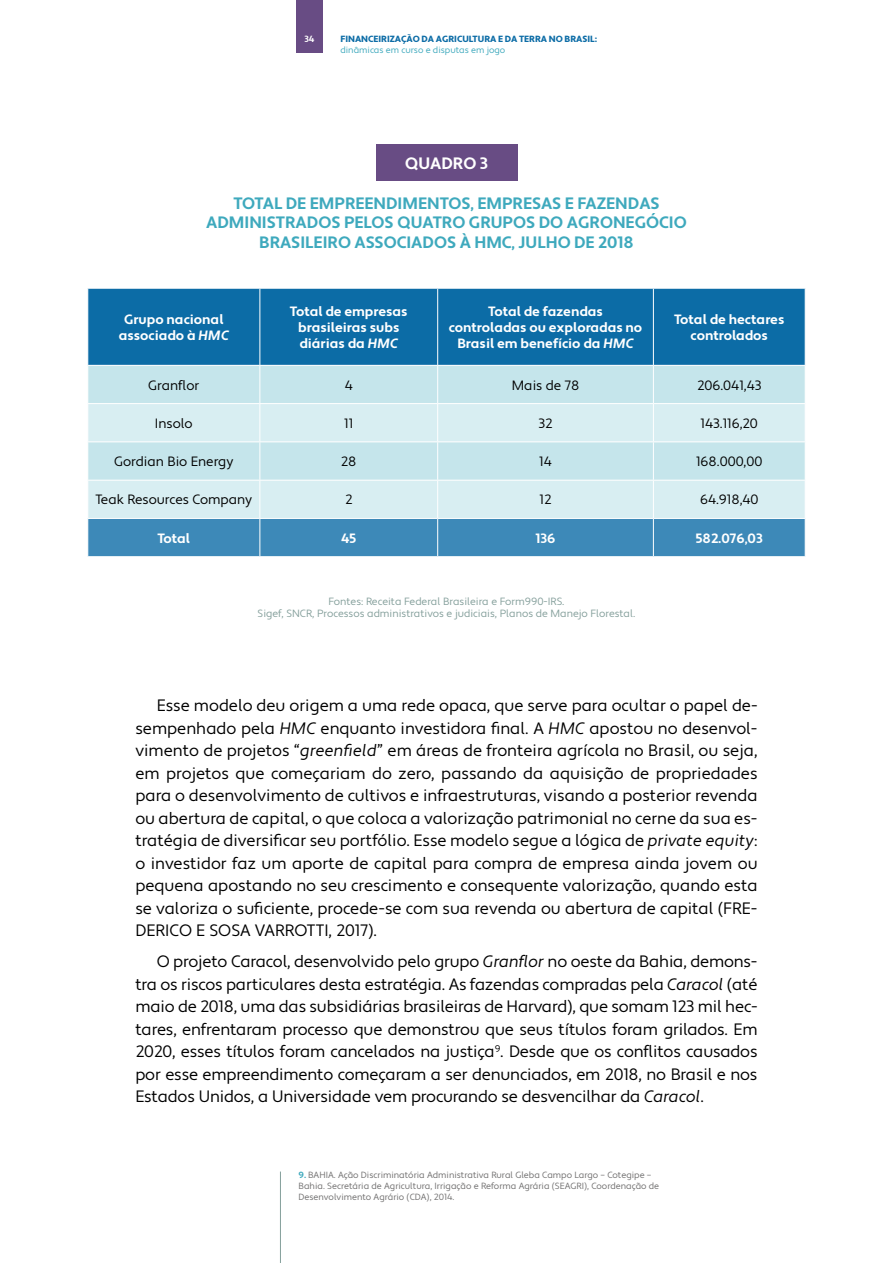
<style>
.page{position:relative;width:893px;height:1263px;background:#fff}
.page>*{position:absolute;margin:0;border:0;box-sizing:border-box;transform-origin:0 0}
.t1{font:16.5px/22.5px "Apertura";letter-spacing:-.01em;color:#000;text-align:justify}
.t2{font:700 16.5px/19.5px "Apertura";color:#3ea9bd;text-align:center}
.t3{font:700 16.5px "Apertura";color:#fff}
.t4{font:700 13.5px/16.2px "Apertura";color:#fff;text-align:center}
.t5{font:13.5px "Apertura";color:#000}
.t6{font:10.5px/12px "Apertura";color:#849f9b;text-align:center}
.t7{font:9px/10.8px "Apertura";color:#706f6f}
.t8{font:900 9px "Apertura";color:#0c6ca6}
.t9{font:9px "Apertura";color:#3ea9bd}
.t10{font:700 9px "Apertura";color:#fff}
.s1{font-family:"Apertura Bold Obliq";font-weight:400}
.s2{font-family:"Apertura Obliq"}
.s3{font-weight:700;color:#3ea9bd}
</style>
<div class="page">
<div style="left:296px;top:0;width:27px;height:53px;background:#684c84"></div>
<div style="left:88px;top:289px;width:717px;height:76px;background:#0c6ca6"></div>
<div style="left:88px;top:366px;width:717px;height:37px;background:#c5e5eb"></div>
<svg style="left:88px;top:404px;width:717px;height:114px;background:#d2ebef"></svg>
<div style="left:88px;top:519px;width:717px;height:37px;background:#3d89b8"></div>
<hr style="left:259px;top:289px;width:1px;height:76px;background:#fff">
<hr style="left:437px;top:289px;width:1px;height:76px;background:#fff">
<hr style="left:653px;top:289px;width:1px;height:76px;background:#fff">
<hr style="left:259px;top:366px;width:1px;height:37px;background:#fff">
<hr style="left:437px;top:366px;width:1px;height:37px;background:#fff">
<hr style="left:653px;top:366px;width:1px;height:37px;background:#fff">
<hr style="left:259px;top:404px;width:1px;height:37px;background:#fff">
<hr style="left:437px;top:404px;width:1px;height:37px;background:#fff">
<hr style="left:653px;top:404px;width:1px;height:37px;background:#fff">
<hr style="left:87px;top:441px;width:173px;height:1px;background:#fff">
<hr style="left:260px;top:441px;width:178px;height:1px;background:#fff">
<hr style="left:259px;top:442px;width:1px;height:38px;background:#fff">
<hr style="left:438px;top:441px;width:215px;height:1px;background:#fff">
<hr style="left:437px;top:442px;width:1px;height:38px;background:#fff">
<hr style="left:653px;top:441px;width:153px;height:1px;background:#fff">
<hr style="left:653px;top:442px;width:1px;height:38px;background:#fff">
<hr style="left:87px;top:480px;width:173px;height:1px;background:#fff">
<hr style="left:260px;top:480px;width:178px;height:1px;background:#fff">
<hr style="left:259px;top:480px;width:1px;height:38px;background:#fff">
<hr style="left:438px;top:480px;width:215px;height:1px;background:#fff">
<hr style="left:437px;top:480px;width:1px;height:38px;background:#fff">
<hr style="left:653px;top:480px;width:153px;height:1px;background:#fff">
<hr style="left:653px;top:480px;width:1px;height:38px;background:#fff">
<hr style="left:259px;top:519px;width:1px;height:37px;background:#fff">
<hr style="left:437px;top:519px;width:1px;height:37px;background:#fff">
<hr style="left:653px;top:519px;width:1px;height:37px;background:#fff">
<div style="left:376px;top:145px;width:141px;height:36px;background:#684c84"></div>
<hr style="left:280px;top:1171px;width:1px;height:92px;background:#849f9b">
<p class="t10" style="left:304px;top:34px;width:12px">34</p>
<p class="t8" style="left:340px;top:33px;width:258px">FINANCEIRIZAÇÃO DA AGRICULTURA E DA TERRA NO BRASIL:</p>
<p class="t9" style="left:340px;top:44px;width:166px">dinâmicas em curso e disputas em jogo</p>
<p class="t3" style="left:405px;top:153px;width:85px">QUADRO 3</p>
<p class="t2" style="left:206px;top:194px;width:482px">TOTAL DE EMPREENDIMENTOS, EMPRESAS E FAZENDAS<br>ADMINISTRADOS PELOS QUATRO GRUPOS DO AGRONEGÓCIO<br>BRASILEIRO ASSOCIADOS À HMC, JULHO DE 2018</p>
<p class="t4" style="left:119px;top:311px;width:112px">Grupo nacional associado à <span class="s1">HMC</span></p>
<p class="t4" style="left:290px;top:303px;width:119px">Total de empresas brasileiras subs diárias da <span class="s1">HMC</span></p>
<p class="t4" style="left:449px;top:303px;width:195px">Total de fazendas controladas ou exploradas no<br>Brasil em benefício da <span class="s1">HMC</span></p>
<p class="t4" style="left:674px;top:311px;width:112px">Total de hectares controlados</p>
<p class="t5" style="left:148px;top:377px;width:53px">Granflor</p>
<p class="t5" style="left:345px;top:377px;width:10px">4</p>
<p class="t5" style="left:512px;top:377px;width:69px">Mais de 78</p>
<p class="t5" style="left:697px;top:377px;width:66px">206.041,43</p>
<p class="t5" style="left:155px;top:415px;width:39px">Insolo</p>
<p class="t5" style="left:344px;top:415px;width:10px">11</p>
<p class="t5" style="left:538px;top:415px;width:16px">32</p>
<p class="t5" style="left:701px;top:415px;width:59px">143.116,20</p>
<p class="t5" style="left:114px;top:453px;width:121px">Gordian Bio Energy</p>
<p class="t5" style="left:341px;top:453px;width:17px">28</p>
<p class="t5" style="left:539px;top:453px;width:14px">14</p>
<p class="t5" style="left:696px;top:453px;width:68px">168.000,00</p>
<p class="t5" style="left:95px;top:492px;width:158px">Teak Resources Company</p>
<p class="t5" style="left:345px;top:492px;width:9px">2</p>
<p class="t5" style="left:540px;top:492px;width:13px">12</p>
<p class="t5" style="left:700px;top:492px;width:60px">64.918,40</p>
<p class="t4" style="left:157px;top:530px;width:34px">Total</p>
<p class="t4" style="left:341px;top:530px;width:17px">45</p>
<p class="t4" style="left:535px;top:530px;width:22px">136</p>
<p class="t4" style="left:696px;top:530px;width:69px">582.076,03</p>
<p class="t6" style="left:258px;top:596px;width:379px">Fontes: Receita Federal Brasileira e Form990-IRS.<br>Sigef, SNCR, Processos administrativos e judiciais, Planos de Manejo Florestal.</p>
<p class="t1" style="left:135px;top:695px;width:624px;text-indent:21px">Esse modelo deu origem a uma rede opaca, que serve para ocultar o papel de&shy;sempenhado pela <span class="s2">HMC</span> enquanto investidora final. A <span class="s2">HMC</span> apostou no desenvol&shy;vimento de projetos “<span class="s2">greenfield</span>” em áreas de fronteira agrícola no Brasil, ou seja, em projetos que começariam do zero, passando da aquisição de propriedades para o desenvolvimento de cultivos e infraestruturas, visando a posterior revenda ou abertura de capital, o que coloca a valorização patrimonial no cerne da sua es&shy;tratégia de diversificar seu portfólio. Esse modelo segue a lógica de <span class="s2">private equity</span>: o investidor faz um aporte de capital para compra de empresa ainda jovem ou pequena apostando no seu crescimento e consequente valorização, quando esta se valoriza o suficiente, procede-se com sua revenda ou abertura de capital (FRE-DERICO E SOSA VARROTTI, 2017).</p>
<p class="t1" style="left:135px;top:951px;width:624px;text-indent:21px">O projeto Caracol, desenvolvido pelo grupo <span class="s2">Granflor</span> no oeste da Bahia, demons&shy;tra os riscos particulares desta estratégia. As fazendas compradas pela <span class="s2">Caracol</span> (até maio de 2018, uma das subsidiárias brasileiras de Harvard), que somam 123 mil hec&shy;tares, enfrentaram processo que demonstrou que seus títulos foram grilados. Em 2020, esses títulos foram cancelados na justiça<sup>9</sup>. Desde que os conflitos causados por esse empreendimento começaram a ser denunciados, em 2018, no Brasil e nos Estados Unidos, a Universidade vem procurando se desvencilhar da <span class="s2">Caracol</span>.</p>
<p class="t7" style="left:299px;top:1170px;width:362px"><span class="s3">9.</span> BAHIA. Ação Discriminatória Administrativa Rural Gleba Campo Largo – Cotegipe –<br>Bahia. Secretária de Agricultura, Irrigação e Reforma Agrária (SEAGRI), Coordenação de<br>Desenvolvimento Agrário (CDA), 2014.</p>
</div>
